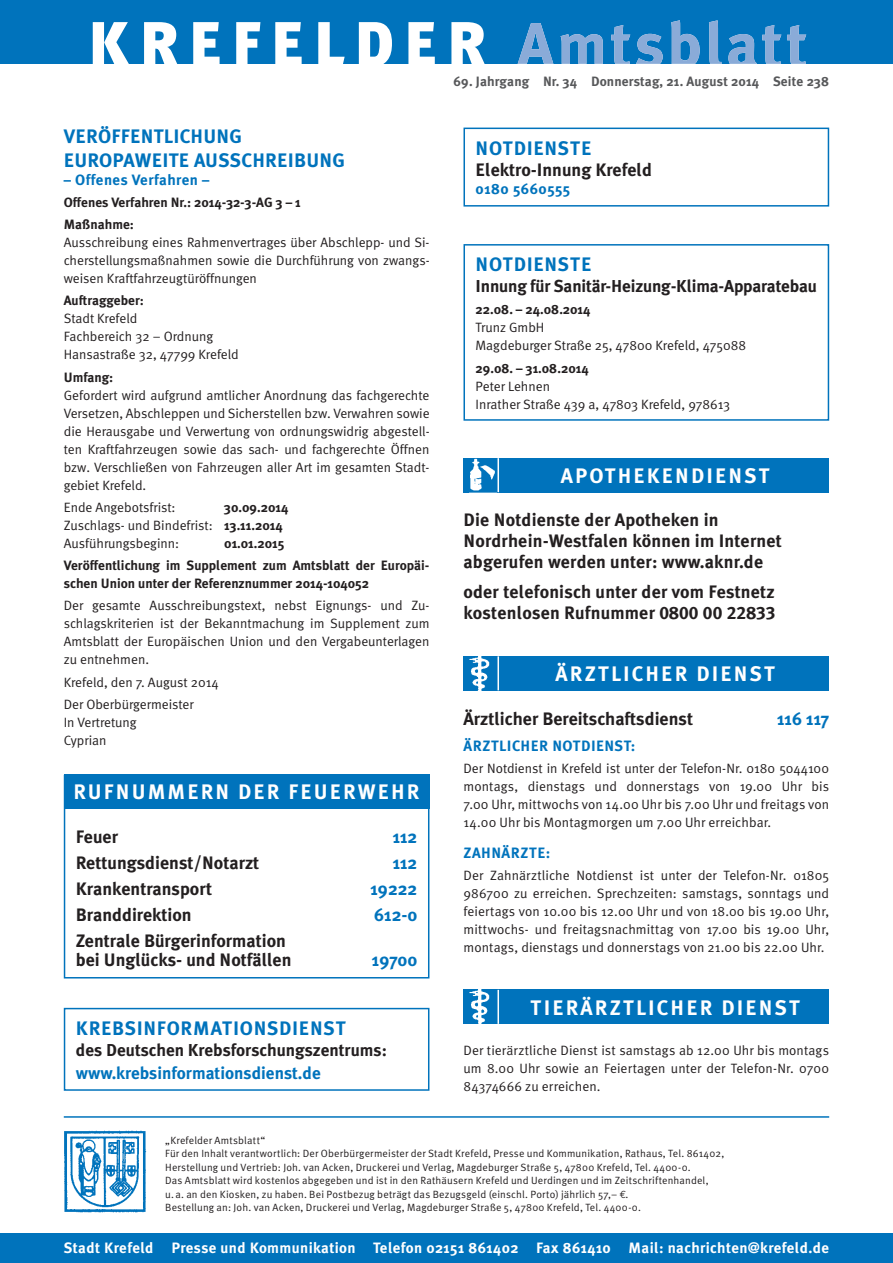
<style>
.page{position:relative;width:893px;height:1263px;background:#fff}
.page>*{position:absolute;margin:0;border:0;box-sizing:border-box;transform-origin:0 0}
.t1{font:700 21px "Meta Plus";letter-spacing:.1em;color:#fff}
.t2{font:700 19.5px/24px "Meta Plus";letter-spacing:.025em;color:#0073bc}
.t3{font:700 18px/21px "Meta Plus";color:#231f20}
.t4{font:700 18px "Meta Plus";color:#0073bc}
.t5{font:700 17.25px "Meta Plus";letter-spacing:-.01em;color:#231f20}
.t6{font:700 17.25px "Meta Plus";color:#0073bc}
.t7{font:700 15px "Meta Plus";letter-spacing:.025em;color:#fff}
.t8{font:700 15px "Meta Plus";letter-spacing:.03em;color:#0073bc}
.t9{font:13.5px/18px "Meta Normal";color:#231f20;text-align:justify}
.t10{font:700 13.5px/22.2px "Meta Plus";color:#231f20}
.t11{font:700 13.5px "Meta Plus";letter-spacing:.01em;color:#57585a}
.t12{font:10.5px/13.5px "Meta Normal";letter-spacing:.015em;color:#231f20}
.s1{font-family:"Meta Plus";font-weight:700}
.s2{font-family:"Meta Plus Bold Caps";font-weight:400}
.s3{font-family:"Euro Mono"}
</style>
<div class="page">
<div style="left:0;top:0;width:893px;height:64px;background:#0073bc"></div>
<svg style="left:93px;top:22px;width:392px;height:42px"></svg>
<svg style="left:517px;top:20px;width:289px;height:44px"></svg>
<div style="left:0;top:1233px;width:893px;height:30px;background:#0073bc"></div>
<hr style="left:64px;top:1116px;width:765px;height:2px;background:#0073bc">
<img style="left:64px;top:1131px;width:82px;height:82px">
<div style="left:463px;top:128px;width:366px;height:79px;border:2px solid #0073bc"></div>
<div style="left:64px;top:775px;width:365px;height:203px;border:2px solid #0073bc"></div>
<div style="left:64px;top:774px;width:365px;height:34px;background:#0073bc"></div>
<div style="left:463px;top:656px;width:366px;height:34px;background:#0073bc"></div>
<hr style="left:497px;top:656px;width:2px;height:34px;background:#fff">
<img style="left:469px;top:656px;width:21px;height:34px">
<div style="left:463px;top:990px;width:366px;height:34px;background:#0073bc"></div>
<hr style="left:497px;top:990px;width:2px;height:34px;background:#fff">
<img style="left:469px;top:990px;width:21px;height:34px">
<div style="left:463px;top:458px;width:366px;height:34px;background:#0073bc"></div>
<hr style="left:497px;top:458px;width:2px;height:34px;background:#fff">
<img style="left:470px;top:458px;width:25px;height:33px">
<div style="left:463px;top:244px;width:366px;height:177px;border:2px solid #0073bc"></div>
<div style="left:64px;top:1008px;width:365px;height:83px;border:2px solid #0073bc"></div>
<h2 class="t2" style="left:64px;top:125px;width:283px">VERÖFFENTLICHUNG<br>EUROPAWEITE AUSSCHREIBUNG</h2>
<p class="t8" style="left:64px;top:174px;width:147px">– Offenes Verfahren –</p>
<p class="t10" style="left:64px;top:192px;width:239px">Offenes Verfahren Nr.: 2014-32-3-AG 3 – 1<br>Maßnahme:</p>
<p class="t9" style="left:64px;top:235px;width:367px">Ausschreibung eines Rahmenvertrages über Abschlepp- und Si&shy;cherstellungsmaßnahmen sowie die Durchführung von zwangs&shy;weisen Kraftfahrzeugtüröffnungen</p>
<p class="t10" style="left:64px;top:291px;width:82px">Auftraggeber:</p>
<p class="t9" style="left:64px;top:311px;width:177px;text-align:left">Stadt Krefeld<br>Fachbereich 32 – Ordnung<br>Hansastraße 32, 47799 Krefeld</p>
<p class="t10" style="left:64px;top:367px;width:51px">Umfang:</p>
<p class="t9" style="left:64px;top:387px;width:367px">Gefordert wird aufgrund amtlicher Anordnung das fachgerechte Versetzen, Abschleppen und Sicherstellen bzw. Verwahren sowie die Herausgabe und Verwertung von ordnungswidrig abgestell&shy;ten Kraftfahrzeugen sowie das sach- und fachgerechte Öffnen bzw. Verschließen von Fahrzeugen aller Art im gesamten Stadt&shy;gebiet Krefeld.</p>
<p class="t9" style="left:64px;top:499px;width:113px">Ende Angebotsfrist:</p>
<p class="t10" style="left:224px;top:497px;width:66px">30.09.2014</p>
<p class="t9" style="left:64px;top:517px;width:221px">Zuschlags- und Bindefrist: <span class="s1">13.11.2014<br></span>Ausführungsbeginn:</p>
<p class="t10" style="left:64px;top:533px;width:367px;text-indent:161px">01.01.2015<br>Veröffentlichung im Supplement zum Amtsblatt der Europäi-</p>
<p class="t10" style="left:64px;top:573px;width:307px">schen Union unter der Referenznummer 2014-104052</p>
<p class="t9" style="left:64px;top:598px;width:367px">Der gesamte Ausschreibungstext, nebst Eignungs- und Zu&shy;schlagskriterien ist der Bekanntmachung im Supplement zum Amtsblatt der Europäischen Union und den Vergabeunterlagen zu entnehmen.</p>
<p class="t9" style="left:64px;top:672px;width:156px;line-height:22.2px">Krefeld, den 7. August 2014<br>Der Oberbürgermeister</p>
<p class="t9" style="left:64px;top:714px;width:74px">In Vertretung<br>Cyprian</p>
<h1 class="t1" style="left:73px;top:784px;width:348px">RUFNUMMERN DER FEUERWEHR</h1>
<h3 class="t3" style="left:76px;top:828px;width:44px">Feuer</h3>
<h3 class="t4" style="left:393px;top:830px;width:26px">112</h3>
<h3 class="t3" style="left:76px;top:854px;width:185px">Rettungsdienst/Notarzt</h3>
<h3 class="t4" style="left:393px;top:856px;width:26px">112</h3>
<h3 class="t3" style="left:76px;top:880px;width:138px">Krankentransport</h3>
<h3 class="t4" style="left:370px;top:882px;width:48px">19222</h3>
<h3 class="t3" style="left:76px;top:905px;width:117px">Branddirektion</h3>
<h3 class="t4" style="left:374px;top:908px;width:45px">612-0</h3>
<h3 class="t3" style="left:76px;top:932px;width:217px;line-height:19.5px">Zentrale Bürgerinformation bei Unglücks- und Notfällen</h3>
<h3 class="t4" style="left:372px;top:953px;width:47px">19700</h3>
<h2 class="t2" style="left:76px;top:1018px;width:271px">KREBSINFORMATIONSDIENST</h2>
<p class="t5" style="left:76px;top:1043px;width:312px">des Deutschen Krebsforschungszentrums:</p>
<p class="t6" style="left:76px;top:1066px;width:246px">www.krebsinformationsdienst.de</p>
<p class="t11" style="left:454px;top:76px;width:377px">69. Jahrgang Nr. 34 Donnerstag, 21. August 2014 Seite 238</p>
<h2 class="t2" style="left:476px;top:137px;width:117px">NOTDIENSTE</h2>
<h3 class="t3" style="left:476px;top:161px;width:178px">Elektro-Innung Krefeld</h3>
<p class="t8" style="left:476px;top:183px;width:96px">0180 5660555</p>
<h2 class="t2" style="left:476px;top:254px;width:117px">NOTDIENSTE</h2>
<p class="t5" style="left:476px;top:279px;width:343px">Innung für Sanitär-Heizung-Klima-Apparatebau</p>
<p class="t10" style="left:476px;top:299px;width:117px">22.08. – 24.08.2014</p>
<p class="t9" style="left:476px;top:320px;width:272px">Trunz GmbH<br>Magdeburger Straße 25, 47800 Krefeld, 475088</p>
<p class="t10" style="left:476px;top:358px;width:115px">29.08. – 31.08.2014</p>
<p class="t9" style="left:476px;top:378px;width:256px">Peter Lehnen<br>Inrather Straße 439 a, 47803 Krefeld, 978613</p>
<h1 class="t1" style="left:561px;top:468px;width:210px">APOTHEKENDIENST</h1>
<h3 class="t3" style="left:463px;top:511px;width:320px">Die Notdienste der Apotheken in<br>Nordrhein-Westfalen können im Internet abgerufen werden unter: www.aknr.de</h3>
<h3 class="t3" style="left:463px;top:582px;width:314px">oder telefonisch unter der vom Festnetz kostenlosen Rufnummer <span class="s2">0800 00 22833</span></h3>
<h1 class="t1" style="left:556px;top:666px;width:221px">ÄRZTLICHER DIENST</h1>
<h3 class="t3" style="left:463px;top:709px;width:231px">Ärztlicher Bereitschaftsdienst</h3>
<h3 class="t4" style="left:777px;top:711px;width:54px">116 117</h3>
<p class="t8" style="left:463px;top:740px;width:174px">ÄRZTLICHER NOTDIENST:</p>
<p class="t9" style="left:463px;top:761px;width:367px">Der Notdienst in Krefeld ist unter der Telefon-Nr. 0180 5044100 montags, dienstags und donnerstags von 19.00 Uhr bis 7.00 Uhr, mittwochs von 14.00 Uhr bis 7.00 Uhr und freitags von 14.00 Uhr bis Montagmorgen um 7.00 Uhr erreichbar.</p>
<p class="t8" style="left:463px;top:847px;width:88px">ZAHNÄRZTE:</p>
<p class="t9" style="left:463px;top:868px;width:367px">Der Zahnärztliche Notdienst ist unter der Telefon-Nr. 01805<br>986700 zu erreichen. Sprechzeiten: samstags, sonntags und feiertags von 10.00 bis 12.00 Uhr und von 18.00 bis 19.00 Uhr, mittwochs- und freitagsnachmittag von 17.00 bis 19.00 Uhr, montags, dienstags und donnerstags von 21.00 bis 22.00 Uhr.</p>
<h1 class="t1" style="left:531px;top:999px;width:271px">TIERÄRZTLICHER DIENST</h1>
<p class="t9" style="left:463px;top:1042px;width:367px">Der tierärztliche Dienst ist samstags ab 12.00 Uhr bis montags um 8.00 Uhr sowie an Feiertagen unter der Telefon-Nr. 0700<br>84374666 zu erreichen.</p>
<p class="t12" style="left:165px;top:1134px;width:561px">„Krefelder Amtsblatt“<br>Für den Inhalt verantwortlich: Der Oberbürgermeister der Stadt Krefeld, Presse und Kommunikation, Rathaus, Tel. 861402, Herstellung und Vertrieb: Joh. van Acken, Druckerei und Verlag, Magdeburger Straße 5, 47800 Krefeld, Tel. 4400-0.<br>Das Amtsblatt wird kostenlos abgegeben und ist in den Rathäusern Krefeld und Uerdingen und im Zeitschriftenhandel,<br>u. a. an den Kiosken, zu haben. Bei Postbezug beträgt das Bezugsgeld (einschl. Porto) jährlich 57,– <span class="s3">€</span>.<br>Bestellung an: Joh. van Acken, Druckerei und Verlag, Magdeburger Straße 5, 47800 Krefeld, Tel. 4400-0.</p>
<p class="t7" style="left:64px;top:1242px;width:767px">Stadt Krefeld Presse und Kommunikation Telefon 02151 861402 Fax 861410 Mail: nachrichten@krefeld.de</p>
</div>
